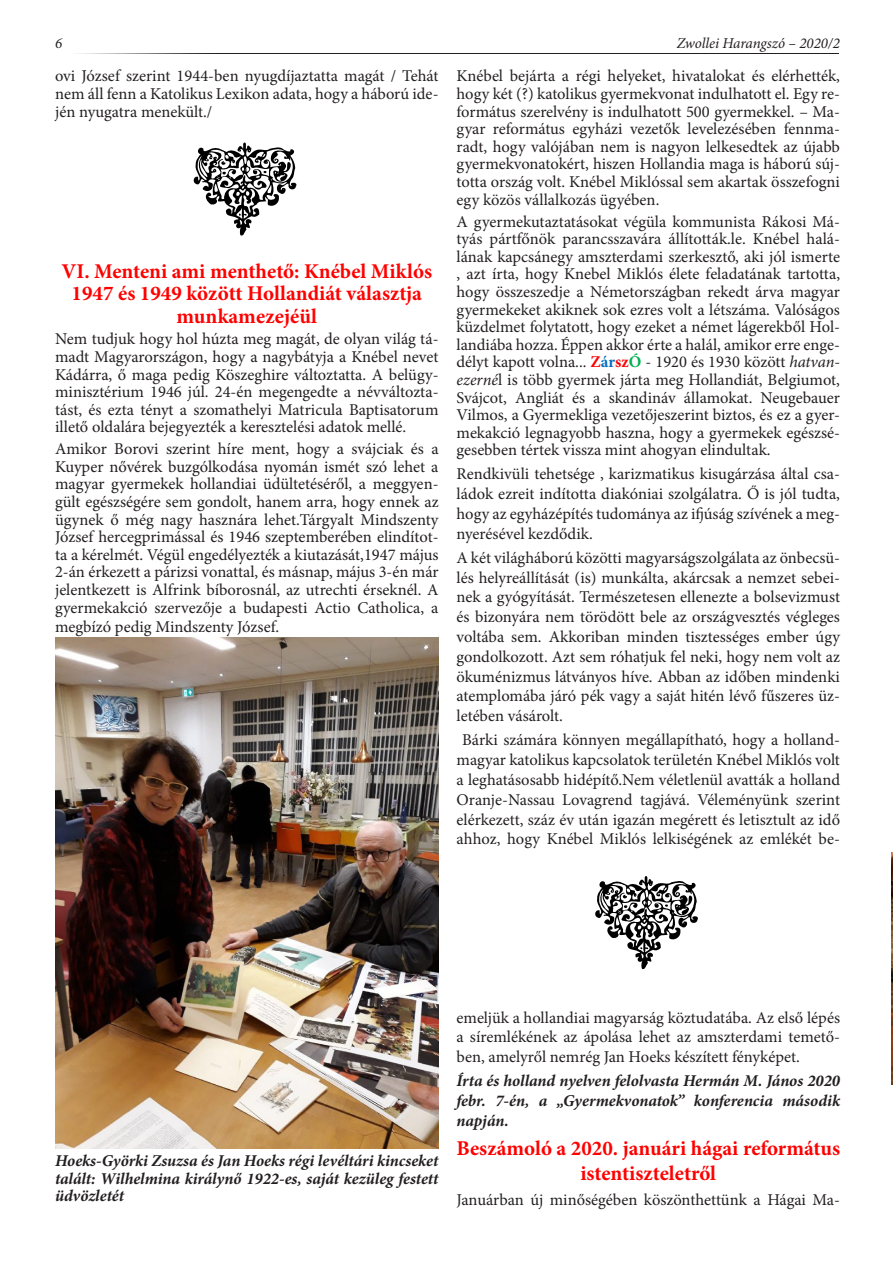
<style>
.page{position:relative;width:893px;height:1263px;background:#fff}
.page>*{position:absolute;margin:0;border:0;box-sizing:border-box;transform-origin:0 0}
.t1{font:135.75px "Kis Miklos";color:#000}
.t2{font:700 21px/22.4px "Minion Pro";color:#f00;text-align:center}
.t3{font:16.5px/17.5px "Minion Pro";color:#231f20;text-align:justify}
.t4{font:italic 700 16.5px/17.5px "Minion Pro";letter-spacing:-.005em;color:#231f20;text-align:justify}
.t5{font:italic 15px "Minion Pro";letter-spacing:-.005em;color:#231f20}
.s1{font-weight:700;color:#f00}
.s2{font-weight:700;color:#0070c0}
.s3{font-weight:700;color:#00b050}
.s4{font-style:italic}
</style>
<div class="page">
<img style="left:78px;top:53px;width:761px;height:1px">
<img style="left:55px;top:637px;width:384px;height:512px">
<img style="left:892px;top:853px;width:1px;height:231px">
<p class="t5" style="left:55px;top:33px;width:9px">6</p>
<p class="t5" style="left:677px;top:33px;width:165px">Zwollei Harangszó – 2020/2</p>
<p class="t3" style="left:55px;top:67px;width:385px">ovi József szerint 1944-ben nyugdíjaztatta magát / Tehát nem áll fenn a Katolikus Lexikon adata, hogy a háború ide&shy;jén nyugatra menekült./</p>
<p class="t3" style="left:457px;top:67px;width:385px">Knébel bejárta a régi helyeket, hivatalokat és elérhették, hogy két (?) katolikus gyermekvonat indulhatott el. Egy re&shy;formátus szerelvény is indulhatott 500 gyermekkel. – Ma&shy;gyar református egyházi vezetők levelezésében fennma&shy;radt, hogy valójában nem is nagyon lelkesedtek az újabb gyermekvonatokért, hiszen Hollandia maga is háború súj&shy;totta ország volt. Knébel Miklóssal sem akartak összefogni egy közös vállalkozás ügyében.</p>
<p class="t3" style="left:457px;top:213px;width:385px">A gyermekutaztatásokat végüla kommunista Rákosi Má&shy;tyás pártfőnök parancsszavára állították.le. Knébel halá&shy;lának kapcsánegy amszterdami szerkesztő, aki jól ismerte , azt írta, hogy Knebel Miklós élete feladatának tartotta, hogy összeszedje a Németországban rekedt árva magyar gyermekeket akiknek sok ezres volt a létszáma. Valóságos küzdelmet folytatott, hogy ezeket a német lágerekből Hol&shy;landiába hozza. Éppen akkor érte a halál, amikor erre enge&shy;délyt kapott volna... <span class="s1">Z</span><span class="s2">ár</span><span class="s1">sz</span><span class="s3">Ó</span> - 1920 és 1930 között <span class="s4">hatvan&shy;ezerné</span>l is több gyermek járta meg Hollandiát, Belgiumot, Svájcot, Angliát és a skandináv államokat. Neugebauer Vilmos, a Gyermekliga vezetőjeszerint biztos, és ez a gyer&shy;mekakció legnagyobb haszna, hogy a gyermekek egészsé&shy;gesebben tértek vissza mint ahogyan elindultak.</p>
<p class="t3" style="left:457px;top:464px;width:385px;line-height:19.8px">Rendkivüli tehetsége , karizmatikus kisugárzása által csa&shy;ládok ezreit indította diakóniai szolgálatra. Ő is jól tudta, hogy az egyházépítés tudománya az ifjúság szívének a meg&shy;nyerésével kezdődik.</p>
<p class="t3" style="left:457px;top:548px;width:385px;line-height:19.8px">A két világháború közötti magyarságszolgálata az önbecsü&shy;lés helyreállítását (is) munkálta, akárcsak a nemzet sebei&shy;nek a gyógyítását. Természetesen ellenezte a bolsevizmust és bizonyára nem törödött bele az országvesztés végleges voltába sem. Akkoriban minden tisztességes ember úgy gondolkozott. Azt sem róhatjuk fel neki, hogy nem volt az ökuménizmus látványos híve. Abban az időben mindenki atemplomába járó pék vagy a saját hitén lévő fűszeres üz&shy;letében vásárolt.</p>
<p class="t3" style="left:457px;top:730px;width:385px;line-height:19.8px;text-align:center">Bárki számára könnyen megállapítható, hogy a holland&shy;magyar katolikus kapcsolatok területén Knébel Miklós volt a leghatásosabb hidépítő.Nem véletlenül avatták a holland Oranje-Nassau Lovagrend tagjává. Véleményünk szerint elérkezett, száz év után igazán megérett és letisztult az idő ahhoz, hogy Knébel Miklós lelkiségének az emlékét be-</p>
<p class="t1" style="left:193px;top:98px;width:108px">Þ</p>
<p class="t2" style="left:61px;top:260px;width:372px">VI. Menteni ami menthető: Knébel Miklós<br>1947 és 1949 között Hollandiát választja munkamezejéül</p>
<p class="t3" style="left:55px;top:330px;width:385px">Nem tudjuk hogy hol húzta meg magát, de olyan világ tá&shy;madt Magyarországon, hogy a nagybátyja a Knébel nevet Kádárra, ő maga pedig Köszeghire változtatta. A belügy&shy;minisztérium 1946 júl. 24-én megengedte a névváltozta&shy;tást, és ezta tényt a szomathelyi Matricula Baptisatorum illető oldalára bejegyezték a keresztelési adatok mellé.</p>
<p class="t3" style="left:55px;top:440px;width:385px">Amikor Borovi szerint híre ment, hogy a svájciak és a Kuyper nővérek buzgólkodása nyomán ismét szó lehet a magyar gyermekek hollandiai üdültetéséről, a meggyen&shy;gült egészségére sem gondolt, hanem arra, hogy ennek az ügynek ő még nagy hasznára lehet.Tárgyalt Mindszenty József hercegprimással és 1946 szeptemberében elindítot&shy;ta a kérelmét. Végül engedélyezték a kiutazását,1947 május 2-án érkezett a párizsi vonattal, és másnap, május 3-én már jelentkezett is Alfrink bíborosnál, az utrechti érseknél. A gyermekakció szervezője a budapesti Actio Catholica, a</p>
<p class="t3" style="left:55px;top:618px;width:226px">megbízó pedig Mindszenty József.</p>
<p class="t1" style="left:594px;top:831px;width:108px">Þ</p>
<p class="t4" style="left:55px;top:1152px;width:385px">Hoeks-Györki Zsuzsa és Jan Hoeks régi levéltári kincseket talált: Wilhelmina királynő 1922-es, saját kezüleg festett üdvözletét</p>
<p class="t3" style="left:457px;top:1007px;width:385px;line-height:19.8px">emeljük a hollandiai magyarság köztudatába. Az első lépés a síremlékének az ápolása lehet az amszterdami temető&shy;ben, amelyről nemrég Jan Hoeks készített fényképet.</p>
<p class="t4" style="left:457px;top:1071px;width:385px;line-height:19.8px">Írta és holland nyelven felolvasta Hermán M. János 2020 febr. 7-én, a „Gyermekvonatok” konferencia második napján.</p>
<p class="t2" style="left:457px;top:1136px;width:385px;line-height:25.2px">Beszámoló a 2020. januári hágai református istentiszteletről</p>
<p class="t3" style="left:457px;top:1190px;width:385px">Januárban új minőségében köszönthettünk a Hágai Ma-</p>
</div>
